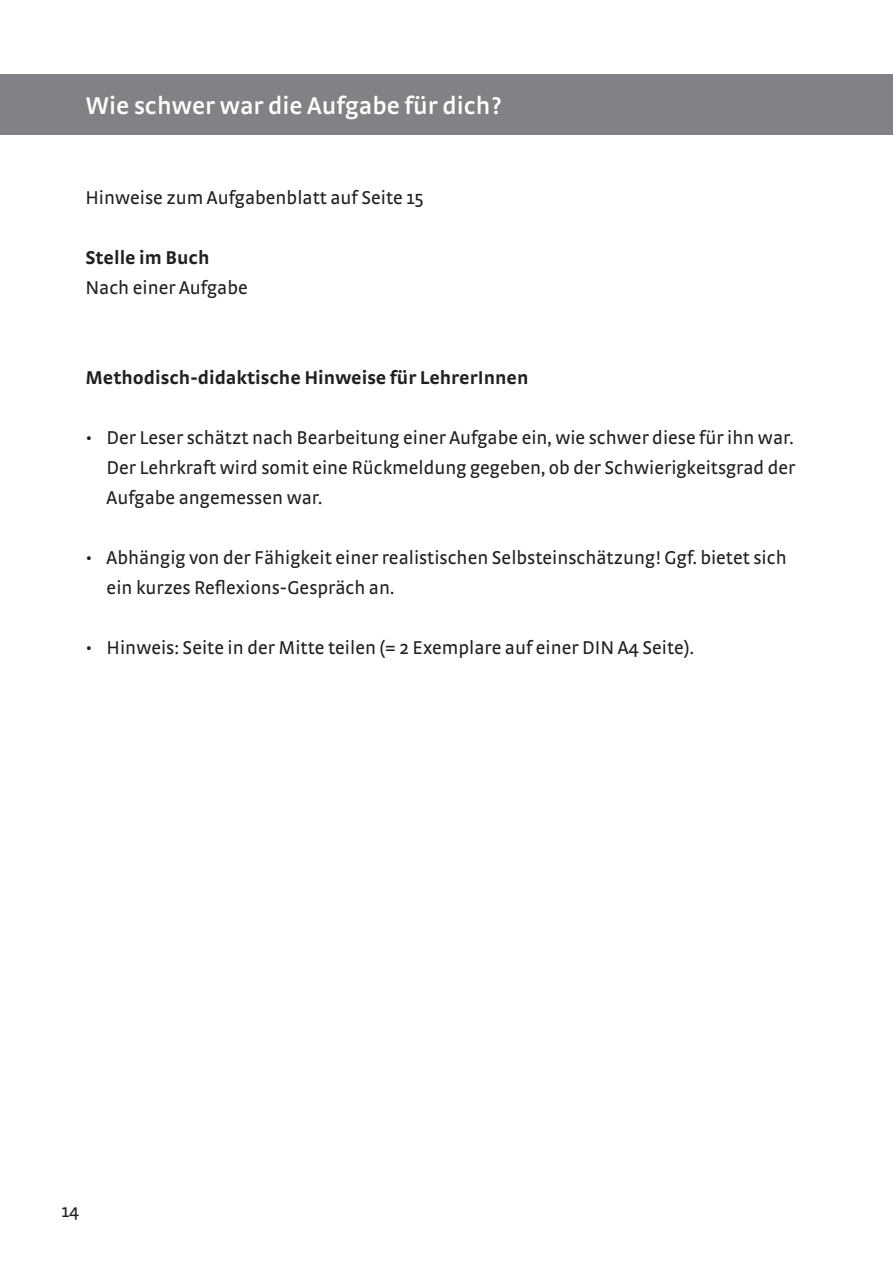
<style>
.page{position:relative;width:893px;height:1263px;background:#fff}
.page>*{position:absolute;margin:0;border:0;box-sizing:border-box;transform-origin:0 0}
.t1{font:600 25.5px "Strada OT";color:#fff}
.t2{font:19.5px/30px "Strada OT";color:#231f20;text-align:justify}
.t3{font:700 19.5px "Strada OT";color:#231f20}
.t4{font:18.6px "Strada OT";color:#231f20}
</style>
<div class="page">
<hr style="left:892px;top:134px;width:1px;height:61px;background:#808285">
<hr style="left:892px;top:614px;width:1px;height:61px;background:#808285">
<hr style="left:892px;top:674px;width:1px;height:61px;background:#808285">
<div style="left:0;top:74px;width:893px;height:61px;background:#808285"></div>
<h1 class="t1" style="left:85px;top:91px;width:418px">Wie schwer war die Aufgabe für dich?</h1>
<p class="t2" style="left:85px;top:183px;width:340px">Hinweise zum Aufgabenblatt auf Seite 15</p>
<p class="t3" style="left:85px;top:246px;width:126px">Stelle im Buch</p>
<p class="t2" style="left:85px;top:273px;width:164px">Nach einer Aufgabe</p>
<p class="t3" style="left:85px;top:366px;width:445px">Methodisch-didaktische Hinweise für LehrerInnen</p>
<p class="t2" style="left:107px;top:423px;width:690px;text-indent:-21px">• Der Leser schätzt nach Bearbeitung einer Aufgabe ein, wie schwer diese für ihn war.<br>Der Lehrkraft wird somit eine Rückmeldung gegeben, ob der Schwierigkeitsgrad der Aufgabe angemessen war.</p>
<p class="t2" style="left:107px;top:543px;width:682px;text-indent:-21px">• Abhängig von der Fähigkeit einer realistischen Selbsteinschätzung! Ggf. bietet sich ein kurzes Reflexions-Gespräch an.</p>
<p class="t2" style="left:85px;top:633px;width:610px">• Hinweis: Seite in der Mitte teilen (= 2 Exemplare auf einer DIN A4 Seite).</p>
<p class="t4" style="left:61px;top:1200px;width:19px">14</p>
</div>
